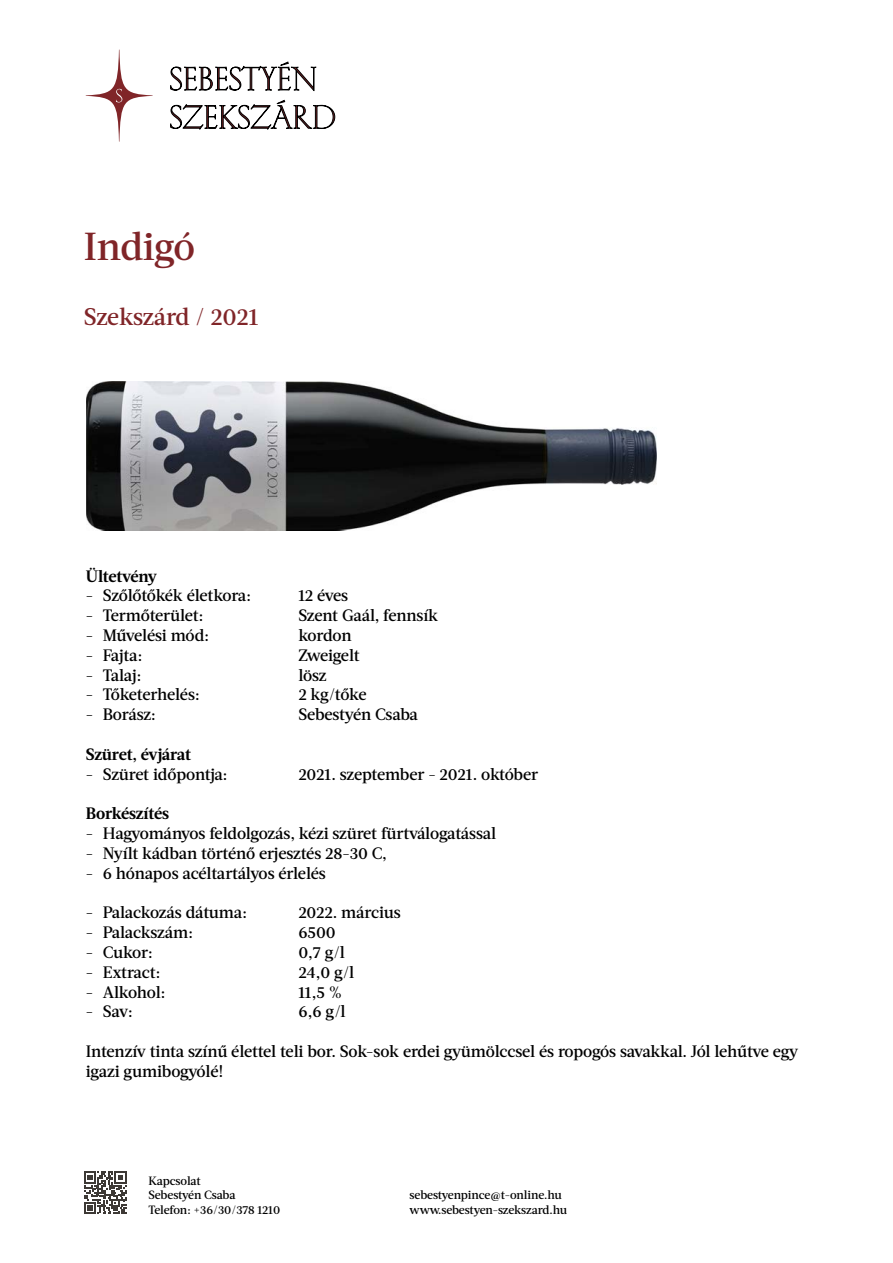
<style>
.page{position:relative;width:893px;height:1263px;background:#fff}
.page>*{position:absolute;margin:0;border:0;box-sizing:border-box;transform-origin:0 0}
.t1{font:500 39px "Acta";letter-spacing:-.015em;color:#802528}
.t2{font:500 24px "Acta";letter-spacing:-.015em;color:#802528}
.t3{font:500 16.5px/19.8px "Acta";letter-spacing:-.015em;color:#000}
.t4{font:700 16.5px "Acta";letter-spacing:-.02em;color:#000}
.t5{font:500 12px/14.4px "Acta";letter-spacing:-.015em;color:#000}
</style>
<div class="page">
<img style="left:87px;top:381px;width:570px;height:149px">
<svg style="left:84px;top:1171px;width:42px;height:43px"></svg>
<svg style="left:170px;top:62px;width:146px;height:29px"></svg>
<svg style="left:170px;top:100px;width:165px;height:29px"></svg>
<svg style="left:86px;top:50px;width:67px;height:92px"></svg>
<h1 class="t1" style="left:84px;top:223px;width:113px">Indigó</h1>
<h2 class="t2" style="left:84px;top:302px;width:176px">Szekszárd / 2021</h2>
<p class="t4" style="left:86px;top:566px;width:73px">Ültetvény</p>
<p class="t3" style="left:86px;top:586px;width:167px">- Szőlőtőkék életkora:</p>
<p class="t3" style="left:298px;top:586px;width:51px">12 éves</p>
<p class="t3" style="left:86px;top:606px;width:119px">- Termőterület:</p>
<p class="t3" style="left:298px;top:606px;width:141px">Szent Gaál, fennsík</p>
<p class="t3" style="left:86px;top:625px;width:125px">- Művelési mód:</p>
<p class="t3" style="left:298px;top:625px;width:55px">kordon</p>
<p class="t3" style="left:86px;top:645px;width:58px">- Fajta:</p>
<p class="t3" style="left:298px;top:645px;width:63px">Zweigelt</p>
<p class="t3" style="left:86px;top:665px;width:57px">- Talaj:</p>
<p class="t3" style="left:298px;top:665px;width:30px">lösz</p>
<p class="t3" style="left:86px;top:685px;width:115px">- Tőketerhelés:</p>
<p class="t3" style="left:298px;top:685px;width:70px">2 kg/tőke</p>
<p class="t3" style="left:86px;top:705px;width:72px">- Borász:</p>
<p class="t3" style="left:298px;top:705px;width:121px">Sebestyén Csaba</p>
<p class="t4" style="left:86px;top:744px;width:107px">Szüret, évjárat</p>
<p class="t3" style="left:86px;top:764px;width:143px">- Szüret időpontja:</p>
<p class="t3" style="left:298px;top:764px;width:241px">2021. szeptember - 2021. október</p>
<p class="t4" style="left:86px;top:804px;width:85px">Borkészítés</p>
<p class="t3" style="left:86px;top:823px;width:412px">- Hagyományos feldolgozás, kézi szüret fürtválogatással</p>
<p class="t3" style="left:86px;top:843px;width:303px">- Nyílt kádban történő erjesztés 28-30 C,</p>
<p class="t3" style="left:86px;top:863px;width:242px">- 6 hónapos acéltartályos érlelés</p>
<p class="t3" style="left:86px;top:903px;width:163px">- Palackozás dátuma:</p>
<p class="t3" style="left:298px;top:903px;width:104px">2022. március</p>
<p class="t3" style="left:86px;top:922px;width:109px">- Palackszám:</p>
<p class="t3" style="left:298px;top:922px;width:39px">6500</p>
<p class="t3" style="left:86px;top:942px;width:69px">- Cukor:</p>
<p class="t3" style="left:298px;top:942px;width:48px">0,7 g/l</p>
<p class="t3" style="left:86px;top:962px;width:76px">- Extract:</p>
<p class="t3" style="left:298px;top:962px;width:57px">24,0 g/l</p>
<p class="t3" style="left:86px;top:982px;width:81px">- Alkohol:</p>
<p class="t3" style="left:298px;top:982px;width:45px">11,5 %</p>
<p class="t3" style="left:86px;top:1002px;width:48px">- Sav:</p>
<p class="t3" style="left:298px;top:1002px;width:49px">6,6 g/l</p>
<p class="t3" style="left:86px;top:1041px;width:714px">Intenzív tinta színű élettel teli bor. Sok-sok erdei gyümölccsel és ropogós savakkal. Jól lehűtve egy igazi gumibogyólé!</p>
<p class="t5" style="left:148px;top:1173px;width:133px">Kapcsolat<br>Sebestyén Csaba<br>Telefon: +36/30/378 1210</p>
<p class="t5" style="left:410px;top:1188px;width:159px">sebestyenpince@t-online.hu www.sebestyen-szekszard.hu</p>
</div>
